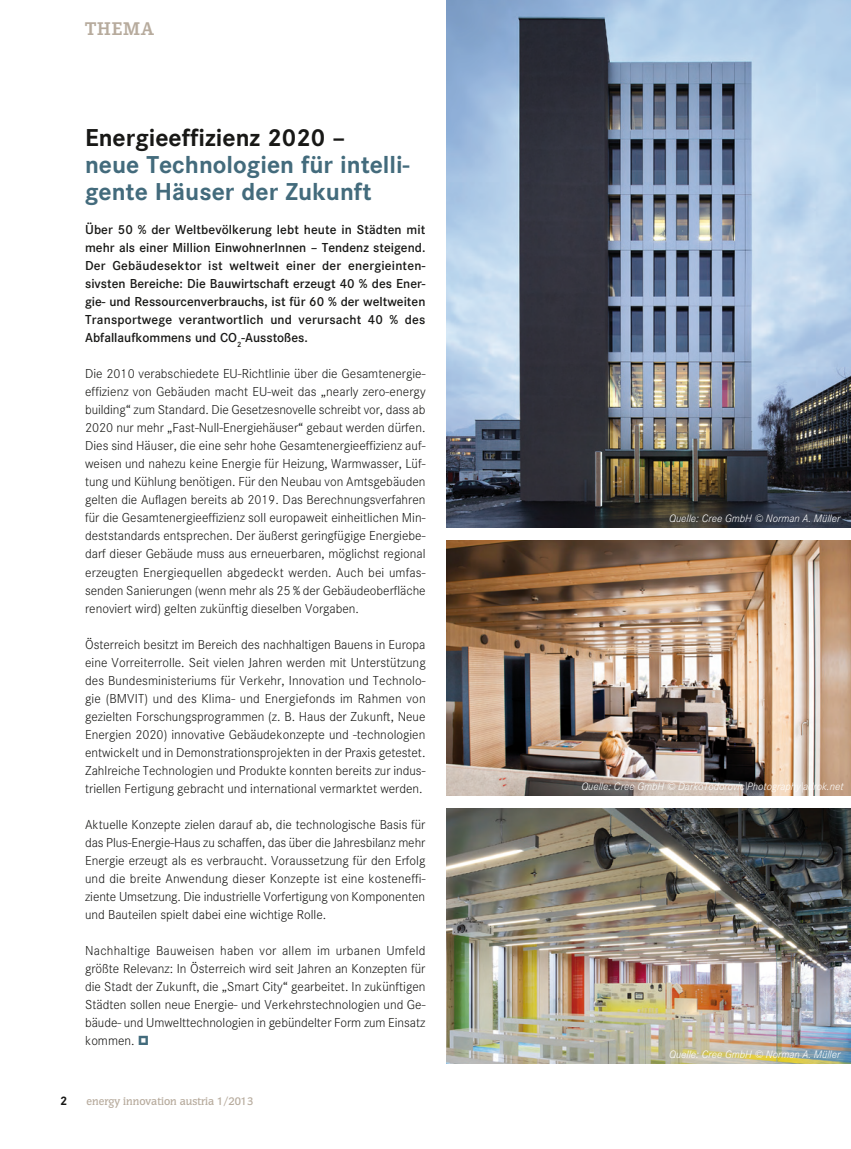
<style>
.page{position:relative;width:851px;height:1149px;background:#fff}
.page>*{position:absolute;margin:0;border:0;box-sizing:border-box;transform-origin:0 0}
.Headline_blau{font:700 24px/27px "Corporate SBQ";color:#436b7c}
.Headline_schwarz{font:700 24px "Corporate SBQ";color:#181816}
.Kapitel{font:700 18px "Corporate EBQ";letter-spacing:.05em;color:#b7ab9d}
.Fliesstext{font:300 12.75px/18px "Corporate SBQ";color:#181816;text-align:justify}
.Fliess_Vorsatz{font:500 12.75px/18px "Corporate SBQ";color:#181816;text-align:justify}
.t1{font:700 12px "Corporate SBQ";color:#181816}
.Bild_Quelle{font:italic 300 10.5px "Corporate SBQ";color:#fff}
.t2{font:500 10.5px "Congress";color:#b7ab9d}
</style>
<div class="page">
<img style="left:446px;top:0;width:404px;height:527px">
<img style="left:446px;top:808px;width:404px;height:255px">
<img style="left:446px;top:540px;width:404px;height:255px">
<p class="Kapitel" style="left:85px;top:18px;width:71px">THEMA</p>
<p class="Headline_schwarz" style="left:85px;top:123px;width:261px">Energieeffizienz 2020 –</p>
<p class="Headline_blau" style="left:85px;top:151px;width:326px">neue Technologien für intelli&shy;gente Häuser der Zukunft</p>
<p class="Fliess_Vorsatz" style="left:85px;top:221px;width:342px">Über 50 % der Weltbevölkerung lebt heute in Städten mit mehr als einer Million EinwohnerInnen – Tendenz steigend.<br>Der Gebäudesektor ist weltweit einer der energieinten&shy;sivsten Bereiche: Die Bauwirtschaft erzeugt 40 % des Ener&shy;gie- und Ressourcenverbrauchs, ist für 60 % der weltweiten Transportwege verantwortlich und verursacht 40 % des Abfallaufkommens und CO<sub>2</sub>-Ausstoßes.</p>
<p class="Fliesstext" style="left:85px;top:365px;width:342px">Die 2010 verabschiedete EU-Richtlinie über die Gesamtenergie&shy;effizienz von Gebäuden macht EU-weit das „nearly zero-energy building“ zum Standard. Die Gesetzesnovelle schreibt vor, dass ab 2020 nur mehr „Fast-Null-Energiehäuser“ gebaut werden dürfen.<br>Dies sind Häuser, die eine sehr hohe Gesamtenergieeffizienz auf&shy;weisen und nahezu keine Energie für Heizung, Warmwasser, Lüf&shy;tung und Kühlung benötigen. Für den Neubau von Amtsgebäuden gelten die Auflagen bereits ab 2019. Das Berechnungsverfahren für die Gesamtenergieeffizienz soll europaweit einheitlichen Min&shy;deststandards entsprechen. Der äußerst geringfügige Energiebe&shy;darf dieser Gebäude muss aus erneuerbaren, möglichst regional erzeugten Energiequellen abgedeckt werden. Auch bei umfas&shy;senden Sanierungen (wenn mehr als 25 % der Gebäudeoberfläche renoviert wird) gelten zukünftig dieselben Vorgaben.</p>
<p class="Fliesstext" style="left:85px;top:635px;width:342px">Österreich besitzt im Bereich des nachhaltigen Bauens in Europa eine Vorreiterrolle. Seit vielen Jahren werden mit Unterstützung des Bundesministeriums für Verkehr, Innovation und Technolo&shy;gie (BMVIT) und des Klima- und Energiefonds im Rahmen von gezielten Forschungsprogrammen (z. B. Haus der Zukunft, Neue Energien 2020) innovative Gebäudekonzepte und -technologien entwickelt und in Demonstrationsprojekten in der Praxis getestet.<br>Zahlreiche Technologien und Produkte konnten bereits zur indus&shy;triellen Fertigung gebracht und international vermarktet werden.</p>
<p class="Fliesstext" style="left:85px;top:815px;width:342px">Aktuelle Konzepte zielen darauf ab, die technologische Basis für das Plus-Energie-Haus zu schaffen, das über die Jahresbilanz mehr Energie erzeugt als es verbraucht. Voraussetzung für den Erfolg und die breite Anwendung dieser Konzepte ist eine kosteneffi&shy;ziente Umsetzung. Die industrielle Vorfertigung von Komponenten und Bauteilen spielt dabei eine wichtige Rolle.</p>
<p class="Fliesstext" style="left:85px;top:941px;width:342px">Nachhaltige Bauweisen haben vor allem im urbanen Umfeld größte Relevanz: In Österreich wird seit Jahren an Konzepten für die Stadt der Zukunft, die „Smart City“ gearbeitet. In zukünftigen Städten sollen neue Energie- und Verkehrstechnologien und Ge&shy;bäude- und Umwelttechnologien in gebündelter Form zum Einsatz kommen.</p>
<p class="t1" style="left:60px;top:1093px;width:9px">2</p>
<p class="t2" style="left:87px;top:1094px;width:168px">energy innovation austria 1/2013</p>
<p class="Bild_Quelle" style="left:669px;top:512px;width:173px">Quelle: Cree GmbH © Norman A. Müller</p>
<p class="Bild_Quelle" style="left:581px;top:780px;width:264px">Quelle: Cree GmbH © DarkoTodorovic|Photography|adrok.net</p>
<p class="Bild_Quelle" style="left:669px;top:1047px;width:173px">Quelle: Cree GmbH © Norman A. Müller</p>
</div>
